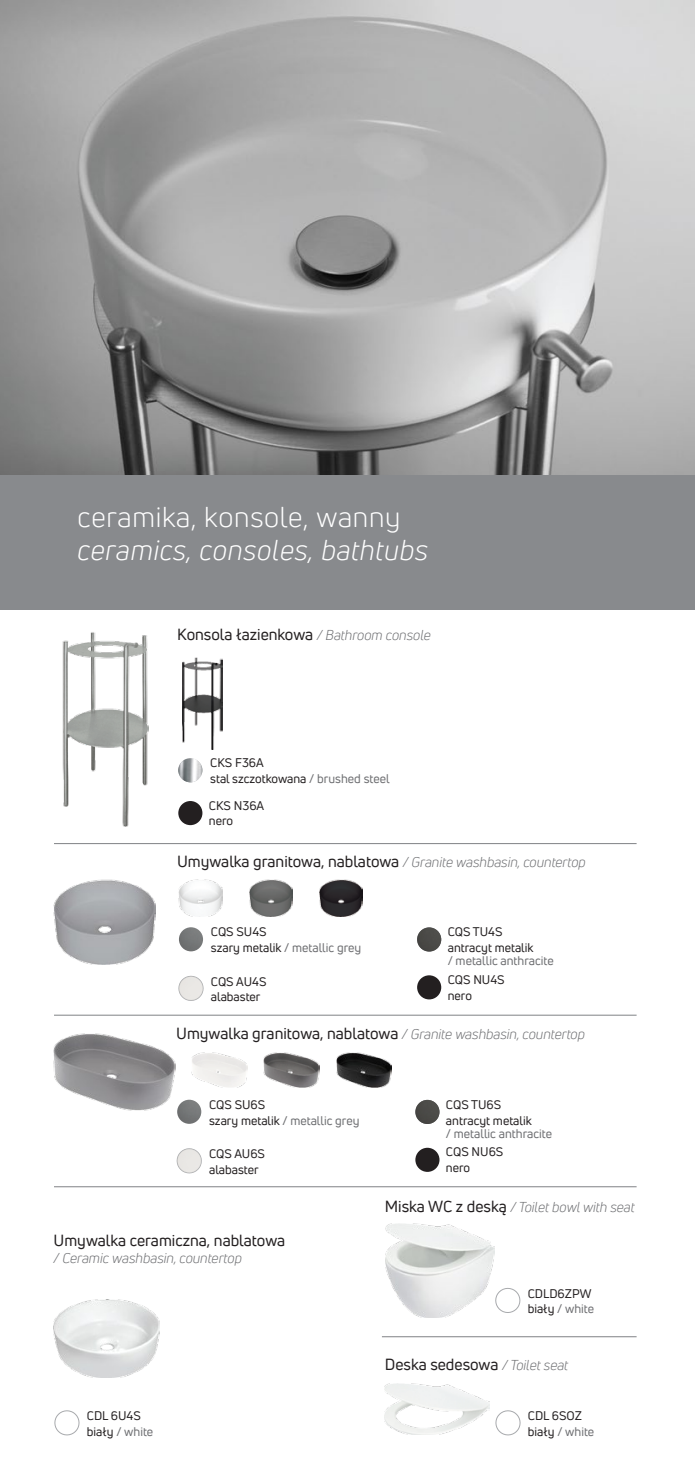
<style>
.page{position:relative;width:695px;height:1474px;background:#fff}
.page>*{position:absolute;margin:0;border:0;box-sizing:border-box;transform-origin:0 0}
.t1{font:italic 28px "Uni Neue";letter-spacing:.025em;color:#fff}
.t2{font:28px "Uni Neue";letter-spacing:.025em;color:#fff}
.t3{font:15.75px "Uni Neue";color:#231f20}
.t4{font:italic 14px "Uni Neue";color:#6d6e71}
.t5{font:12.25px/15.8px "Uni Neue";color:#231f20}
.t6{font:12.25px "Uni Neue";color:#6d6e71}
.s1{font-style:italic;font-size:14px;color:#6d6e71}
.s2{color:#6d6e71}
.s3{font-style:normal;font-size:15.75px;color:#231f20}
</style>
<div class="page">
<img style="left:0;top:0;width:694px;height:475px">
<div style="left:0;top:475px;width:694px;height:135px;background:#888a8d"></div>
<div style="left:178px;top:801px;width:24px;height:24px;background:#231f20;border-radius:50%"></div>
<img style="left:178px;top:758px;width:24px;height:24px;border-radius:12px">
<img style="left:63px;top:632px;width:85px;height:194px">
<img style="left:182px;top:657px;width:40px;height:92px">
<hr style="left:54px;top:843px;width:582px;height:1px;background:#808285">
<hr style="left:54px;top:1014px;width:582px;height:1px;background:#808285">
<hr style="left:54px;top:1186px;width:582px;height:1px;background:#808285">
<hr style="left:382px;top:1336px;width:254px;height:1px;background:#808285">
<img style="left:54px;top:879px;width:101px;height:85px">
<img style="left:179px;top:879px;width:44px;height:37px">
<img style="left:249px;top:879px;width:44px;height:37px">
<img style="left:319px;top:879px;width:44px;height:37px">
<svg style="left:417px;top:927px;width:24px;height:24px"></svg>
<img style="left:417px;top:927px;width:24px;height:24px;border-radius:12px">
<img style="left:179px;top:927px;width:24px;height:24px;border-radius:12px">
<div style="left:417px;top:975px;width:24px;height:24px;background:#231f20;border-radius:50%"></div>
<img style="left:178px;top:976px;width:26px;height:25px">
<img style="left:191px;top:1052px;width:56px;height:35px">
<img style="left:264px;top:1052px;width:55px;height:35px">
<img style="left:336px;top:1052px;width:56px;height:35px">
<img style="left:53px;top:1033px;width:122px;height:77px">
<svg style="left:415px;top:1102px;width:24px;height:21px"></svg>
<img style="left:415px;top:1099px;width:24px;height:24px;border-radius:12px">
<img style="left:177px;top:1099px;width:24px;height:24px;border-radius:12px">
<div style="left:415px;top:1147px;width:24px;height:24px;background:#231f20;border-radius:50%"></div>
<img style="left:176px;top:1148px;width:26px;height:26px">
<img style="left:53px;top:1299px;width:106px;height:77px">
<svg style="left:54px;top:1410px;width:26px;height:26px"></svg>
<img style="left:385px;top:1223px;width:109px;height:94px">
<svg style="left:493px;top:1285px;width:28px;height:29px"></svg>
<img style="left:385px;top:1383px;width:104px;height:51px">
<svg style="left:495px;top:1410px;width:26px;height:26px"></svg>
<h1 class="t2" style="left:78px;top:500px;width:324px">ceramika, konsole, wanny</h1>
<h1 class="t1" style="left:78px;top:533px;width:352px">ceramics, consoles, bathtubs</h1>
<p class="t3" style="left:177px;top:624px;width:255px">Konsola łazienkowa <span class="s1">/ Bathroom console</span></p>
<p class="t5" style="left:210px;top:755px;width:181px">CKS F36A<br>stal szczotkowana <span class="s2">/ brushed steel</span></p>
<p class="t5" style="left:209px;top:797px;width:57px">CKS N36A nero</p>
<p class="t4" style="left:177px;top:854px;width:410px"><span class="s3">Umywalka granitowa, nablatowa</span> / Granite washbasin, countertop</p>
<p class="t5" style="left:211px;top:924px;width:152px">CQS SU4S<br>szary metalik <span class="s2">/ metallic grey</span></p>
<p class="t5" style="left:447px;top:924px;width:87px">CQS TU4S antracyt metalik</p>
<p class="t6" style="left:447px;top:953px;width:108px">/ metallic anthracite</p>
<p class="t5" style="left:447px;top:971px;width:58px">CQS NU4S nero</p>
<p class="t5" style="left:211px;top:973px;width:57px">CQS AU4S alabaster</p>
<p class="t4" style="left:176px;top:1025px;width:410px"><span class="s3">Umywalka granitowa, nablatowa</span> / Granite washbasin, countertop</p>
<p class="t5" style="left:209px;top:1096px;width:152px">CQS SU6S<br>szary metalik <span class="s2">/ metallic grey</span></p>
<p class="t5" style="left:446px;top:1096px;width:87px">CQS TU6S antracyt metalik</p>
<p class="t6" style="left:446px;top:1125px;width:108px">/ metallic anthracite</p>
<p class="t5" style="left:446px;top:1143px;width:59px">CQS NU6S nero</p>
<p class="t5" style="left:209px;top:1145px;width:57px">CQS AU6S alabaster</p>
<p class="t3" style="left:54px;top:1230px;width:233px">Umywalka ceramiczna, nablatowa</p>
<p class="t4" style="left:54px;top:1249px;width:190px">/ Ceramic washbasin, countertop</p>
<p class="t5" style="left:87px;top:1407px;width:68px">CDL 6U4S biały <span class="s2">/ white</span></p>
<p class="t4" style="left:385px;top:1198px;width:251px"><span class="s3">Miska WC z deską</span> / Toilet bowl with seat</p>
<p class="t5" style="left:527px;top:1285px;width:68px">CDLD6ZPW biały <span class="s2">/ white</span></p>
<p class="t3" style="left:385px;top:1354px;width:185px">Deska sedesowa <span class="s1">/ Toilet seat</span></p>
<p class="t5" style="left:528px;top:1407px;width:68px">CDL 6SOZ biały <span class="s2">/ white</span></p>
</div>
